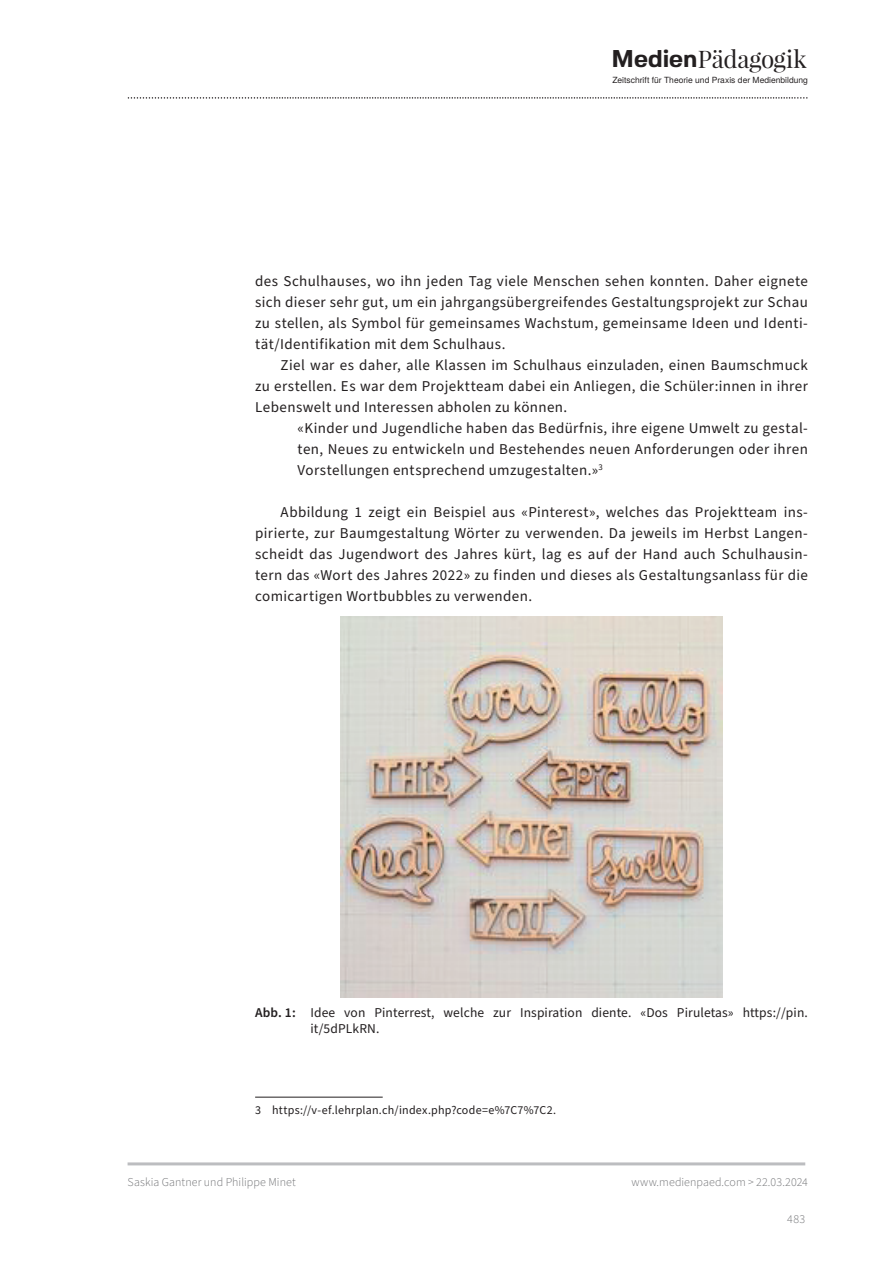
<style>
.page{position:relative;width:893px;height:1263px;background:#fff}
.page>*{position:absolute;margin:0;border:0;box-sizing:border-box;transform-origin:0 0}
.t1{font:24.3px "Playfair Display";letter-spacing:-.015em;color:#231f20}
.mp-text{font:15px/21px "Source Sans Pro";letter-spacing:.025em;color:#231f20;text-align:justify}
.mp-zitat{font:15px/21px "Source Sans Pro";letter-spacing:.025em;color:#231f20;text-align:justify}
.mp-Abbildungen_Legenden{font:13.5px/16.2px "Source Sans Pro";letter-spacing:.01em;color:#231f20}
.t2{font:300 12px "Source Sans Pro";letter-spacing:.005em;color:#6c6d70}
.mp-fussnoten{font:12px "Source Sans Pro";letter-spacing:.02em;color:#231f20}
.t3{font:8.55px "Te X Gyre Heros";color:#231f20}
.s1{font-family:"Fivo Sans";font-weight:700}
.s2{font-weight:600}
</style>
<div class="page">
<hr style="left:128px;top:1162px;width:677px;height:3px;background:#bcbdc0">
<svg style="left:128px;top:97px;width:679px;height:2px"></svg>
<img style="left:340px;top:616px;width:383px;height:381px">
<hr style="left:255px;top:1097px;width:128px;height:1px;background:#231f20">
<h1 class="t1" style="left:611px;top:43px;width:197px"><span class="s1">Medien</span>Pädagogik</h1>
<p class="t3" style="left:612px;top:73px;width:197px">Zeitschrift für Theorie und Praxis der Medienbildung</p>
<p class="mp-text" style="left:255px;top:271px;width:554px">des Schulhauses, wo ihn jeden Tag viele Menschen sehen konnten. Daher eignete sich dieser sehr gut, um ein jahrgangsübergreifendes Gestaltungsprojekt zur Schau zu stellen, als Symbol für gemeinsames Wachstum, gemeinsame Ideen und Identi&shy;tät/Identifikation mit dem Schulhaus.</p>
<p class="mp-text" style="left:255px;top:355px;width:554px;text-indent:26px">Ziel war es daher, alle Klassen im Schulhaus einzuladen, einen Baumschmuck zu erstellen. Es war dem Projektteam dabei ein Anliegen, die Schüler:innen in ihrer Lebenswelt und Interessen abholen zu können.</p>
<p class="mp-zitat" style="left:298px;top:418px;width:512px">«Kinder und Jugendliche haben das Bedürfnis, ihre eigene Umwelt zu gestal&shy;ten, Neues zu entwickeln und Bestehendes neuen Anforderungen oder ihren Vorstellungen entsprechend umzugestalten.»<sup>3</sup></p>
<p class="mp-text" style="left:255px;top:502px;width:554px;text-indent:26px">Abbildung 1 zeigt ein Beispiel aus «Pinterest», welches das Projektteam ins&shy;pirierte, zur Baumgestaltung Wörter zu verwenden. Da jeweils im Herbst Langen&shy;scheidt das Jugendwort des Jahres kürt, lag es auf der Hand auch Schulhausin&shy;tern das «Wort des Jahres 2022» zu finden und dieses als Gestaltungsanlass für die comicartigen Wortbubbles zu verwenden.</p>
<p class="mp-Abbildungen_Legenden" style="left:310px;top:1005px;width:499px;text-indent:-55px"><span class="s2">Abb. 1:</span> Idee von Pinterrest, welche zur Inspiration diente. «Dos Piruletas» https://pin. it/5dPLkRN.</p>
<p class="mp-fussnoten" style="left:255px;top:1102px;width:302px">3 https://v-ef.lehrplan.ch/index.php?code=e%7C7%7C2.</p>
<p class="t2" style="left:128px;top:1174px;width:170px">Saskia Gantner und Philippe Minet</p>
<p class="t2" style="left:631px;top:1174px;width:178px">www.medienpaed.com &gt; 22.03.2024</p>
<p class="t2" style="left:787px;top:1211px;width:19px">483</p>
</div>
